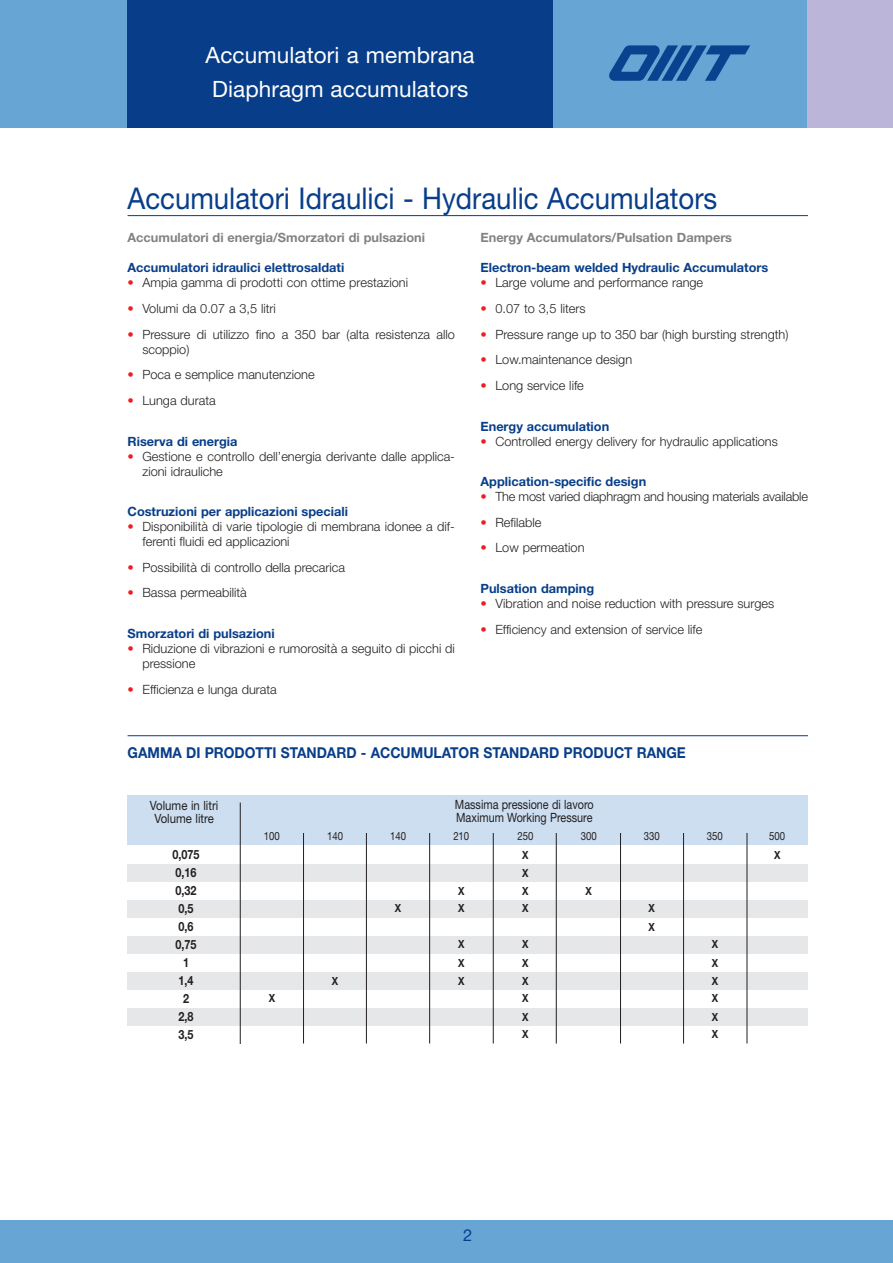
<style>
.page{position:relative;width:893px;height:1263px;background:#fff}
.page>*{position:absolute;margin:0;border:0;box-sizing:border-box;transform-origin:0 0}
.t1{font:30px "Helvetica Neue LT Std";color:#083e89;scale:.92 1}
.t2{font:22.5px/34px "Helvetica Neue LT Std";letter-spacing:.005em;color:#fff}
.t3{font:16.5px "Helvetica Neue LT Std";color:#083e89}
.t4{font:700 15px "Helvetica Neue LT Std";color:#083e89;scale:.92 1}
.t5{font:300 12.75px/15px "Helvetica Neue LT Std";color:#231f20}
.t6{font:700 12.75px "Helvetica Neue LT Std";color:#083e89}
.t7{font:700 12.75px "Helvetica Neue LT Std";color:#808285}
.t8{font:12.75px/13.5px "Helvetica Neue LT Std";color:#231f20;scale:.85 1}
.t9{font:700 12.75px/18px "Helvetica Neue LT Std";color:#231f20;text-align:center;scale:.85 1}
.t10{font:12.75px/13.5px "Helvetica Neue LT Std";color:#231f20;text-align:center;scale:.89 1}
.t11{font:700 11.25px/18.3px "Helvetica Neue LT Std";color:#231f20;scale:.85 1}
.t12{font:11.25px "Helvetica Neue LT Std";color:#231f20;scale:.85 1}
.s1{color:#ee1d23}
</style>
<div class="page">
<div style="left:128px;top:864px;width:680px;height:18px;background:#e6e7e9"></div>
<div style="left:128px;top:900px;width:680px;height:18px;background:#e6e7e9"></div>
<div style="left:128px;top:936px;width:680px;height:18px;background:#e6e7e9"></div>
<div style="left:128px;top:972px;width:680px;height:18px;background:#e6e7e9"></div>
<div style="left:128px;top:1008px;width:680px;height:18px;background:#e6e7e9"></div>
<hr style="left:128px;top:215px;width:680px;height:1px;background:#083e89">
<div style="left:128px;top:795px;width:680px;height:49px;background:#ccdef0"></div>
<hr style="left:240px;top:802px;width:1px;height:242px;background:#231f20">
<hr style="left:303px;top:833px;width:1px;height:210px;background:#231f20">
<hr style="left:429px;top:833px;width:1px;height:210px;background:#231f20">
<hr style="left:366px;top:833px;width:1px;height:210px;background:#231f20">
<hr style="left:493px;top:833px;width:1px;height:210px;background:#231f20">
<hr style="left:556px;top:833px;width:1px;height:210px;background:#231f20">
<hr style="left:620px;top:833px;width:1px;height:210px;background:#231f20">
<hr style="left:683px;top:833px;width:1px;height:210px;background:#231f20">
<hr style="left:747px;top:833px;width:1px;height:210px;background:#231f20">
<div style="left:0;top:0;width:893px;height:128px;background:#67a5d4"></div>
<svg style="left:609px;top:45px;width:141px;height:36px"></svg>
<div style="left:128px;top:0;width:425px;height:128px;background:#083e89"></div>
<div style="left:808px;top:0;width:85px;height:128px;background:#bbb5d9"></div>
<div style="left:0;top:1220px;width:893px;height:43px;background:#67a5d4"></div>
<hr style="left:128px;top:735px;width:680px;height:1px;background:#083e89">
<h2 class="t2" style="left:206px;top:40px;width:271px">Accumulatori a membrana<br>Diaphragm accumulators</h2>
<h1 class="t1" style="left:128px;top:188px;width:643px">Accumulatori Idraulici - Hydraulic Accumulators</h1>
<p class="t7" style="left:128px;top:233px;width:299px">Accumulatori di energia/Smorzatori di pulsazioni</p>
<p class="t6" style="left:128px;top:263px;width:218px">Accumulatori idraulici elettrosaldati</p>
<p class="t5" style="left:128px;top:277px;width:282px"><span class="s1">•</span> Ampia gamma di prodotti con ottime prestazioni</p>
<p class="t5" style="left:128px;top:302px;width:150px"><span class="s1">•</span> Volumi da 0.07 a 3,5 litri</p>
<p class="t5" style="left:142px;top:328px;width:314px;text-indent:-15px"><span class="s1">•</span> Pressure di utilizzo fino a 350 bar (alta resistenza allo scoppio)</p>
<p class="t5" style="left:128px;top:368px;width:189px"><span class="s1">•</span> Poca e semplice manutenzione</p>
<p class="t5" style="left:128px;top:394px;width:90px"><span class="s1">•</span> Lunga durata</p>
<p class="t6" style="left:128px;top:436px;width:111px">Riserva di energia</p>
<p class="t5" style="left:142px;top:450px;width:314px;text-indent:-15px"><span class="s1">•</span> Gestione e controllo dell’energia derivante dalle applica&shy;zioni idrauliche</p>
<p class="t6" style="left:128px;top:507px;width:222px">Costruzioni per applicazioni speciali</p>
<p class="t5" style="left:142px;top:520px;width:314px;text-indent:-15px"><span class="s1">•</span> Disponibilità di varie tipologie di membrana idonee a dif&shy;ferenti fluidi ed applicazioni</p>
<p class="t5" style="left:128px;top:561px;width:219px"><span class="s1">•</span> Possibilità di controllo della precarica</p>
<p class="t5" style="left:128px;top:587px;width:121px"><span class="s1">•</span> Bassa permeabilità</p>
<p class="t6" style="left:128px;top:629px;width:149px">Smorzatori di pulsazioni</p>
<p class="t5" style="left:142px;top:642px;width:314px;text-indent:-15px"><span class="s1">•</span> Riduzione di vibrazioni e rumorosità a seguito di picchi di pressione</p>
<p class="t5" style="left:128px;top:683px;width:151px"><span class="s1">•</span> Efficienza e lunga durata</p>
<p class="t7" style="left:480px;top:233px;width:253px">Energy Accumulators/Pulsation Dampers</p>
<p class="t6" style="left:480px;top:263px;width:289px">Electron-beam welded Hydraulic Accumulators</p>
<p class="t5" style="left:480px;top:277px;width:224px"><span class="s1">•</span> Large volume and performance range</p>
<p class="t5" style="left:480px;top:302px;width:107px"><span class="s1">•</span> 0.07 to 3,5 liters</p>
<p class="t5" style="left:480px;top:328px;width:309px"><span class="s1">•</span> Pressure range up to 350 bar (high bursting strength)</p>
<p class="t5" style="left:480px;top:353px;width:153px"><span class="s1">•</span> Low.maintenance design</p>
<p class="t5" style="left:480px;top:379px;width:105px"><span class="s1">•</span> Long service life</p>
<p class="t6" style="left:480px;top:421px;width:130px">Energy accumulation</p>
<p class="t5" style="left:480px;top:435px;width:299px"><span class="s1">•</span> Controlled energy delivery for hydraulic applications</p>
<p class="t6" style="left:480px;top:477px;width:167px">Application-specific design</p>
<p class="t5" style="left:480px;top:490px;width:329px"><span class="s1">•</span> The most varied diaphragm and housing materials available</p>
<p class="t5" style="left:480px;top:516px;width:62px"><span class="s1">•</span> Refilable</p>
<p class="t5" style="left:480px;top:542px;width:106px"><span class="s1">•</span> Low permeation</p>
<p class="t6" style="left:480px;top:584px;width:115px">Pulsation damping</p>
<p class="t5" style="left:480px;top:597px;width:295px"><span class="s1">•</span> Vibration and noise reduction with pressure surges</p>
<p class="t5" style="left:480px;top:623px;width:224px"><span class="s1">•</span> Efficiency and extension of service life</p>
<p class="t4" style="left:128px;top:748px;width:608px">GAMMA DI PRODOTTI STANDARD - ACCUMULATOR STANDARD PRODUCT RANGE</p>
<p class="t10" style="left:150px;top:800px;width:78px">Volume in litri<br>Volume litre</p>
<p class="t9" style="left:172px;top:847px;width:33px">0,075<br>0,16<br>0,32<br>0,5<br>0,6<br>0,75<br>1<br>1,4<br>2<br>2,8<br>3,5</p>
<p class="t8" style="left:455px;top:799px;width:165px">Massima pressione di lavoro<br>Maximum Working Pressure</p>
<p class="t12" style="left:264px;top:832px;width:20px">100</p>
<p class="t12" style="left:327px;top:832px;width:20px">140</p>
<p class="t12" style="left:390px;top:832px;width:20px">140</p>
<p class="t12" style="left:453px;top:832px;width:20px">210</p>
<p class="t12" style="left:517px;top:832px;width:20px">250</p>
<p class="t12" style="left:581px;top:832px;width:20px">300</p>
<p class="t12" style="left:644px;top:832px;width:20px">330</p>
<p class="t12" style="left:707px;top:832px;width:20px">350</p>
<p class="t12" style="left:769px;top:832px;width:20px">500</p>
<p class="t11" style="left:522px;top:847px;width:9px">X</p>
<p class="t11" style="left:774px;top:847px;width:9px">X</p>
<p class="t11" style="left:522px;top:865px;width:9px">X</p>
<p class="t11" style="left:458px;top:882px;width:9px">X</p>
<p class="t11" style="left:522px;top:882px;width:9px">X</p>
<p class="t11" style="left:586px;top:882px;width:9px">X</p>
<p class="t11" style="left:395px;top:900px;width:9px">X</p>
<p class="t11" style="left:458px;top:900px;width:9px">X</p>
<p class="t11" style="left:522px;top:900px;width:9px">X</p>
<p class="t11" style="left:648px;top:900px;width:9px">X<br>X</p>
<p class="t11" style="left:458px;top:936px;width:9px">X</p>
<p class="t11" style="left:522px;top:936px;width:9px">X</p>
<p class="t11" style="left:712px;top:936px;width:9px">X</p>
<p class="t11" style="left:458px;top:955px;width:9px">X</p>
<p class="t11" style="left:522px;top:955px;width:9px">X</p>
<p class="t11" style="left:712px;top:955px;width:9px">X</p>
<p class="t11" style="left:332px;top:972px;width:9px">X</p>
<p class="t11" style="left:458px;top:972px;width:9px">X</p>
<p class="t11" style="left:522px;top:972px;width:9px">X</p>
<p class="t11" style="left:712px;top:972px;width:9px">X</p>
<p class="t11" style="left:269px;top:990px;width:9px">X</p>
<p class="t11" style="left:522px;top:990px;width:9px">X</p>
<p class="t11" style="left:712px;top:990px;width:9px">X</p>
<p class="t11" style="left:522px;top:1008px;width:9px">X</p>
<p class="t11" style="left:712px;top:1008px;width:9px">X</p>
<p class="t11" style="left:522px;top:1026px;width:9px">X</p>
<p class="t11" style="left:712px;top:1026px;width:9px">X</p>
<p class="t3" style="left:463px;top:1229px;width:11px">2</p>
</div>
